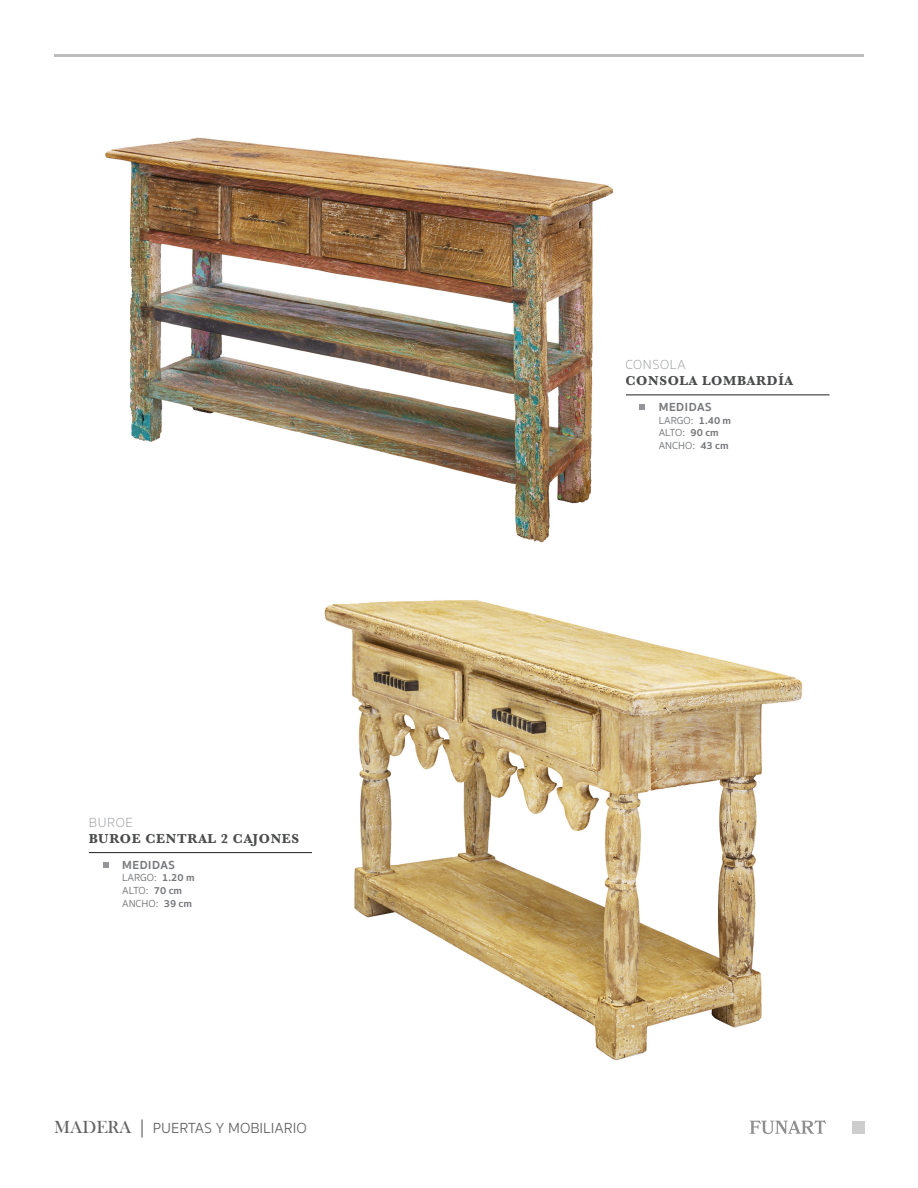
<style>
.page{position:relative;width:918px;height:1188px;background:#fff}
.page>*{position:absolute;margin:0;border:0;box-sizing:border-box;transform-origin:0 0}
.t1{font:300 15px "Sukhumvit Set";color:#636366}
.t2{font:700 13.5px "Baskerville";letter-spacing:.05em;color:#4b4c4d}
.t3{font:100 13.5px "Sukhumvit Set";letter-spacing:.05em;color:#939598}
.t4{font:700 12px "Sukhumvit Set";letter-spacing:.05em;color:#76787b}
.t5{font:10.5px "Sukhumvit Set Text";color:#76787b}
.s1{font-family:"Sukhumvit Set";font-weight:700}
.s2{font-family:"Bask Old Face";font-weight:400;font-size:18px}
.s3{font-family:"Minion Pro";font-weight:400;font-size:18px}
</style>
<div class="page">
<svg style="left:750px;top:1120px;width:76px;height:14px"></svg>
<div style="left:852px;top:1121px;width:12px;height:13px;background:#cdcdcd"></div>
<hr style="left:54px;top:54px;width:810px;height:3px;background:#bcbdc0">
<svg style="left:640px;top:404px;width:5px;height:6px"></svg>
<svg style="left:103px;top:862px;width:6px;height:6px"></svg>
<hr style="left:625px;top:395px;width:205px;height:1px;background:#231f20">
<hr style="left:89px;top:852px;width:224px;height:1px;background:#231f20">
<img style="left:105px;top:137px;width:509px;height:406px">
<img style="left:324px;top:600px;width:479px;height:461px">
<p class="t3" style="left:89px;top:813px;width:45px">BUROE</p>
<p class="t2" style="left:89px;top:829px;width:212px">BUROE CENTRAL 2 CAJONES</p>
<p class="t4" style="left:122px;top:856px;width:54px">MEDIDAS</p>
<p class="t5" style="left:122px;top:871px;width:74px">LARGO: <span class="s1">1.20 m</span></p>
<p class="t5" style="left:122px;top:883px;width:62px">ALTO: <span class="s1">70 cm</span></p>
<p class="t5" style="left:122px;top:896px;width:71px">ANCHO: <span class="s1">39 cm</span></p>
<h1 class="t1" style="left:54px;top:1118px;width:254px"><span class="s2">MADERA</span> <span class="s3">|</span> PUERTAS Y MOBILIARIO</h1>
<p class="t3" style="left:625px;top:355px;width:62px">CONSOLA</p>
<p class="t2" style="left:625px;top:371px;width:169px">CONSOLA LOMBARDÍA</p>
<p class="t4" style="left:659px;top:398px;width:54px">MEDIDAS</p>
<p class="t5" style="left:659px;top:413px;width:74px">LARGO: <span class="s1">1.40 m</span></p>
<p class="t5" style="left:659px;top:426px;width:62px">ALTO: <span class="s1">90 cm</span></p>
<p class="t5" style="left:659px;top:438px;width:71px">ANCHO: <span class="s1">43 cm</span></p>
</div>
